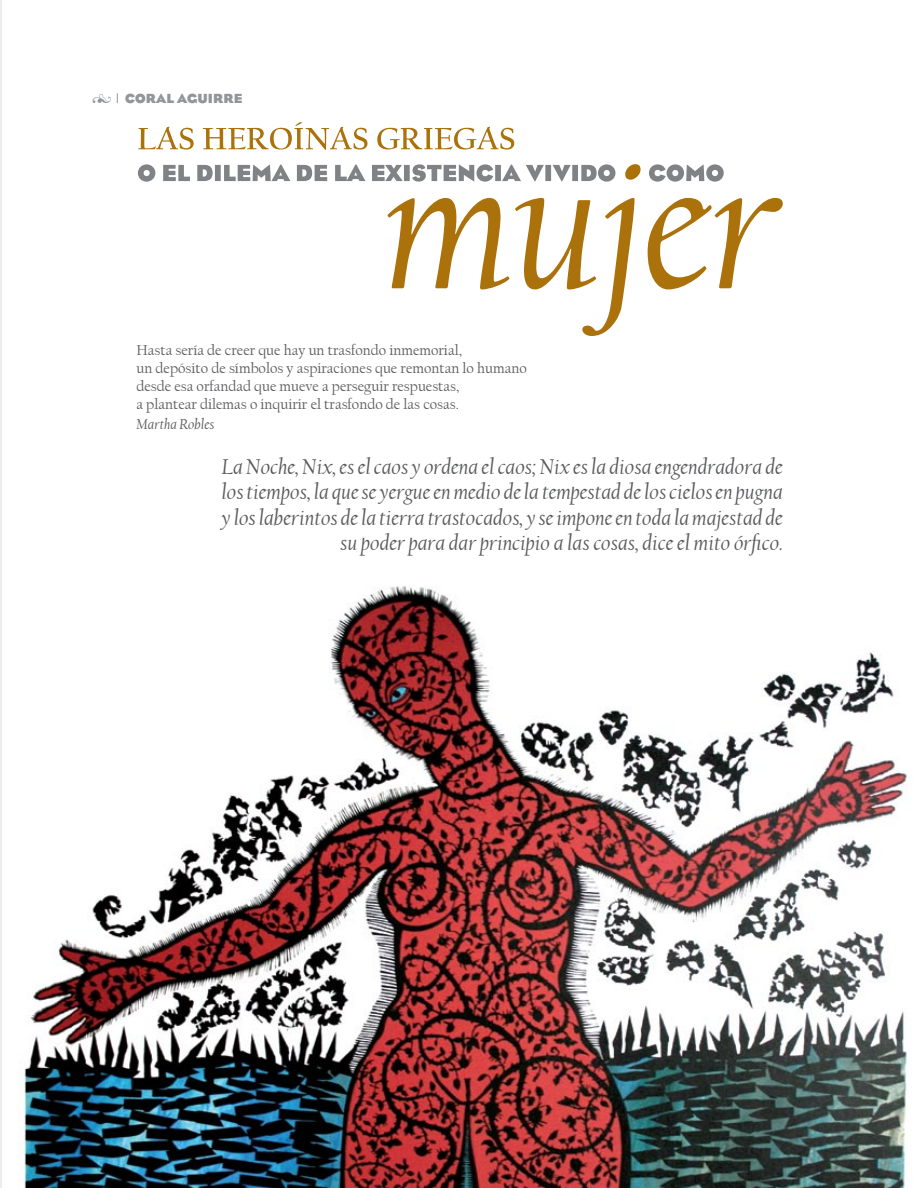
<style>
.page{position:relative;width:918px;height:1188px;background:#fff}
.page>*{position:absolute;margin:0;border:0;box-sizing:border-box;transform-origin:0 0}
.t1{font:italic 22.5px/25.5px "Californian FB";color:#58595b;text-align:right}
.t2{font:15px/18px "Californian FB";color:#58595b}
.t3{font:italic 15px "Californian FB";color:#58595b}
.t4{font:700 13.5px "Eagle";color:#939598}
.s1{font-size:12px}
</style>
<div class="page">
<img style="left:18px;top:586px;width:889px;height:602px">
<hr style="left:0;top:0;width:1px;height:1188px;background:#ededee">
<svg style="left:387px;top:197px;width:396px;height:139px"></svg>
<svg style="left:138px;top:164px;width:586px;height:18px"></svg>
<svg style="left:138px;top:122px;width:376px;height:28px"></svg>
<p class="t4" style="left:93px;top:90px;width:151px"><span class="s1">◊</span> CORAL AGUIRRE</p>
<p class="t2" style="left:136px;top:342px;width:392px">Hasta sería de creer que hay un trasfondo inmemorial,<br>un depósito de símbolos y aspiraciones que remontan lo humano desde esa orfandad que mueve a perseguir respuestas,<br>a plantear dilemas o inquirir el trasfondo de las cosas.</p>
<p class="t3" style="left:136px;top:416px;width:79px">Martha Robles</p>
<p class="t1" style="left:222px;top:454px;width:563px">La Noche, Nix, es el caos y ordena el caos; Nix es la diosa engendradora de los tiempos, la que se yergue en medio de la tempestad de los cielos en pugna y los laberintos de la tierra trastocados, y se impone en toda la majestad de su poder para dar principio a las cosas, dice el mito órfico.</p>
</div>
